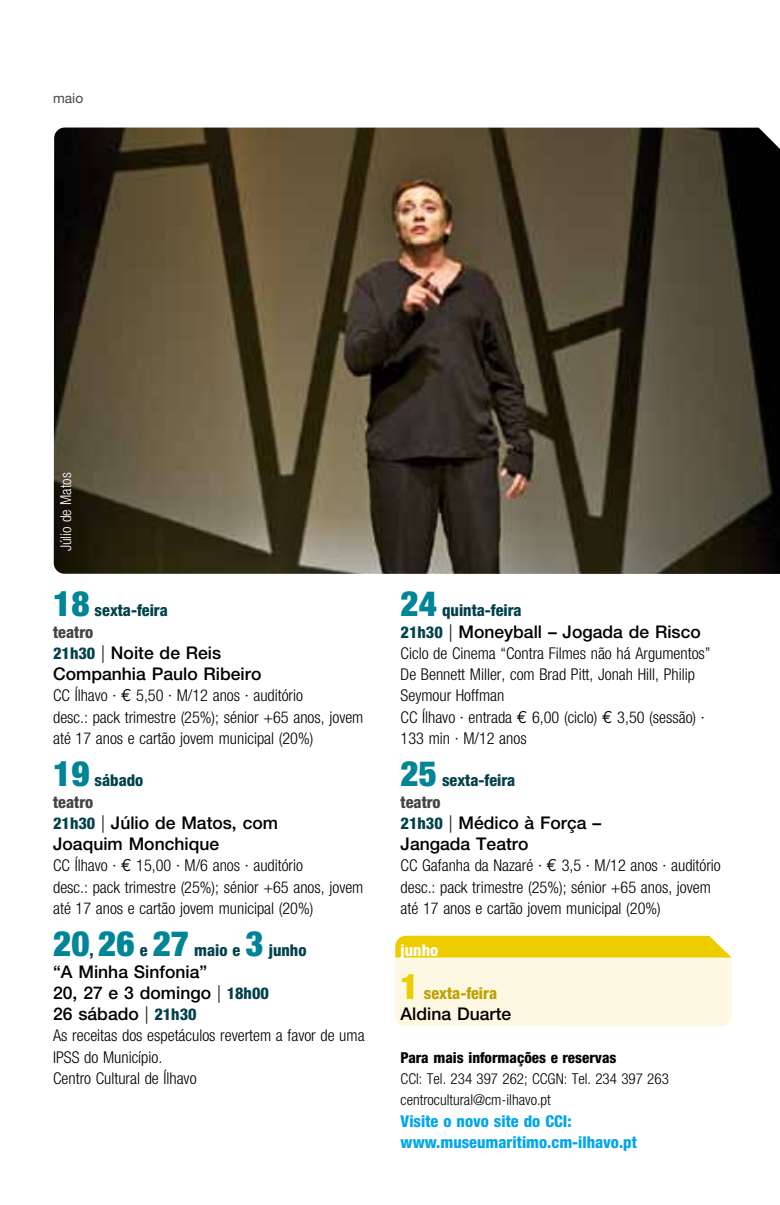
<style>
.page{position:relative;width:780px;height:1205px;background:#fff}
.page>*{position:absolute;margin:0;border:0;box-sizing:border-box;transform-origin:0 0}
.t1{font:500 17.5px/21.2px "Helvetica Neue";color:#000}
.t2{font:300 condensed 16.25px/21.2px "Helvetica Neue";color:#000}
.t3{font:800 condensed 16.25px/21.2px "Helvetica Neue";color:#00414b}
.t4{font:800 condensed 16.25px/21.2px "Helvetica Neue";color:#00a6eb}
.t5{font:800 condensed 16.25px "Helvetica Neue";color:#bda200}
.t6{font:800 condensed 16.25px "Helvetica Neue";color:#fff}
.t7{font:300 condensed 15px/21.2px "Helvetica Neue";color:#000}
.t8{font:800 condensed 15px "Helvetica Neue";color:#000}
.t9{font:300 condensed 15px "Helvetica Neue";color:#fff}
.t10{font:13.75px "Helvetica Neue";color:#454347}
.s1{font-weight:900;font-size:35px;color:#008596}
.s2{color:#454347}
.s3{font-weight:800;font-stretch:condensed;font-size:16.25px;color:#00414b}
.s4{font-weight:300}
.s5{font-family:"Euro Mono";font-weight:400;font-stretch:normal;font-size:17.5px}
.s6{font-weight:900;font-size:35px;color:#eecd00}
</style>
<div class="page">
<img style="left:54px;top:128px;width:726px;height:446px">
<svg style="left:395px;top:936px;width:336px;height:90px;background:#f9eeae"></svg>
<p class="t10" style="left:53px;top:90px;width:32px">maio</p>
<p class="t9" style="left:57px;top:551px;width:80px;rotate:-90deg">Júlio de Matos</p>
<p class="t3" style="left:53px;top:600px;width:116px"><span class="s1">18</span> sexta-feira <span class="s2">teatro</span></p>
<p class="t1" style="left:53px;top:642px;width:210px"><span class="s3">21h30</span> <span class="s4">|</span> Noite de Reis<br>Companhia Paulo Ribeiro</p>
<p class="t2" style="left:53px;top:685px;width:312px">CC Ílhavo · <span class="s5">€</span> 5,50 · M/12 anos · auditório<br>desc.: pack trimestre (25%); sénior +65 anos, jovem até 17 anos e cartão jovem municipal (20%)</p>
<p class="t3" style="left:53px;top:770px;width:92px"><span class="s1">19</span> sábado <span class="s2">teatro</span></p>
<p class="t1" style="left:53px;top:812px;width:226px"><span class="s3">21h30</span> <span class="s4">|</span> Júlio de Matos, com<br>Joaquim Monchique</p>
<p class="t2" style="left:53px;top:855px;width:312px">CC Ílhavo · <span class="s5">€</span> 15,00 · M/6 anos · auditório<br>desc.: pack trimestre (25%); sénior +65 anos, jovem até 17 anos e cartão jovem municipal (20%)</p>
<p class="t3" style="left:53px;top:940px;width:255px"><span class="s1">20</span>, <span class="s1">26</span> e <span class="s1">27</span> maio e <span class="s1">3</span> junho</p>
<p class="t1" style="left:53px;top:960px;width:217px">“A Minha Sinfonia”<br>20, 27 e 3 domingo <span class="s4">|</span> <span class="s3">18h00<br></span>26 sábado <span class="s4">|</span> <span class="s3">21h30</span></p>
<p class="t2" style="left:53px;top:1025px;width:313px">As receitas dos espetáculos revertem a favor de uma<br>IPSS do Município.<br>Centro Cultural de Ílhavo</p>
<p class="t3" style="left:400px;top:600px;width:123px"><span class="s1">24</span> quinta-feira</p>
<p class="t1" style="left:400px;top:620px;width:302px"><span class="s3">21h30</span> <span class="s4">|</span> Moneyball – Jogada de Risco</p>
<p class="t2" style="left:400px;top:642px;width:311px">Ciclo de Cinema “Contra Filmes não há Argumentos” De Bennett Miller, com Brad Pitt, Jonah Hill, Philip Seymour Hoffman<br>CC Ílhavo · entrada <span class="s5">€</span> 6,00 (ciclo) <span class="s5">€</span> 3,50 (sessão) · 133 min · M/12 anos</p>
<p class="t3" style="left:400px;top:770px;width:116px"><span class="s1">25</span> sexta-feira <span class="s2">teatro</span></p>
<p class="t1" style="left:400px;top:812px;width:202px"><span class="s3">21h30</span> <span class="s4">|</span> Médico à Força –<br>Jangada Teatro</p>
<p class="t2" style="left:400px;top:855px;width:322px">CC Gafanha da Nazaré · <span class="s5">€</span> 3,5 · M/12 anos · auditório desc.: pack trimestre (25%); sénior +65 anos, jovem até 17 anos e cartão jovem municipal (20%)</p>
<p class="t6" style="left:400px;top:940px;width:39px">junho</p>
<p class="t5" style="left:400px;top:983px;width:98px"><span class="s6">1</span> sexta-feira</p>
<p class="t1" style="left:400px;top:1003px;width:112px">Aldina Duarte</p>
<p class="t8" style="left:400px;top:1048px;width:217px">Para mais informações e reservas</p>
<p class="t7" style="left:400px;top:1068px;width:270px">CCI: Tel. 234 397 262; CCGN: Tel. 234 397 263 centrocultural@cm-ilhavo.pt</p>
<p class="t4" style="left:400px;top:1110px;width:238px">Visite o novo site do CCI: www.museumaritimo.cm-ilhavo.pt</p>
</div>
